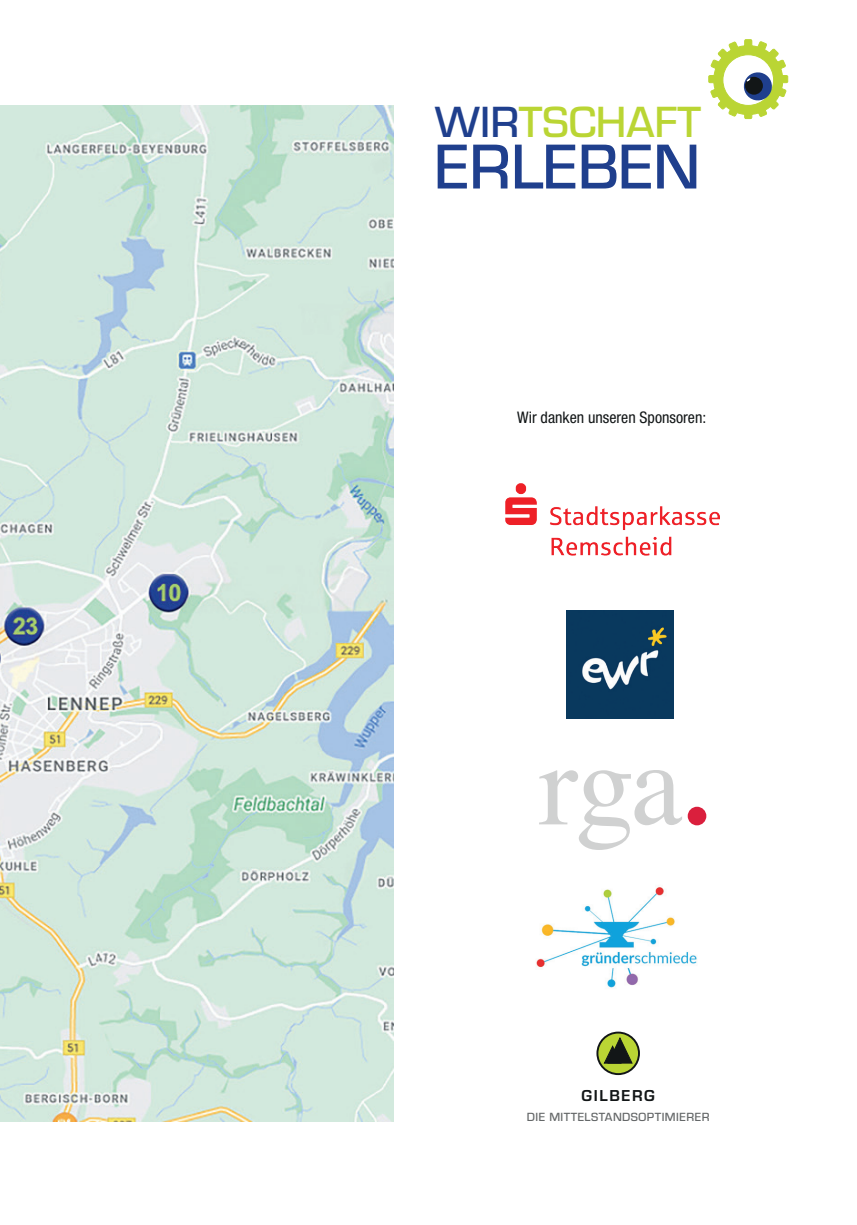
<style>
.page{position:relative;width:857px;height:1225px;background:#fff}
.page>*{position:absolute;margin:0;border:0;box-sizing:border-box;transform-origin:0 0}
.t1{font:500 65.8px "Eurostile T";color:#1f3f8d}
.t2{font:500 45.4px "Eurostile T";color:#bad534}
.t3{font:700 16.4px "Eurostile T";letter-spacing:.1em;color:#121617}
.t4{font:condensed 16px "Helvetica Neue";color:#121617}
.t5{font:500 12.4px "Eurostile T";letter-spacing:.04em;color:#656869}
.s1{color:#1f3f8d}
</style>
<div class="page">
<svg style="left:708px;top:39px;width:79px;height:80px"></svg>
<svg style="left:597px;top:1032px;width:41px;height:42px"></svg>
<div style="left:596px;top:1031px;width:43px;height:44px;border:2px solid #121617;border-radius:50%"></div>
<svg style="left:602px;top:1036px;width:31px;height:28px"></svg>
<img style="left:566px;top:611px;width:107px;height:107px">
<div style="left:687px;top:806px;width:19px;height:19px;background:#da1f3d;border-radius:50%"></div>
<svg style="left:539px;top:770px;width:142px;height:80px"></svg>
<img style="left:536px;top:887px;width:161px;height:101px">
<img style="left:505px;top:483px;width:215px;height:73px">
<img style="left:0;top:106px;width:393px;height:1015px">
<h2 class="t2" style="left:434px;top:97px;width:267px"><span class="s1">WIR</span>TSCHAFT</h2>
<h1 class="t1" style="left:434px;top:131px;width:267px">ERLEBEN</h1>
<p class="t4" style="left:517px;top:408px;width:190px">Wir danken unseren Sponsoren:</p>
<p class="t3" style="left:581px;top:1086px;width:75px">GILBERG</p>
<p class="t5" style="left:526px;top:1110px;width:184px">DIE MITTELSTANDSOPTIMIERER</p>
</div>
